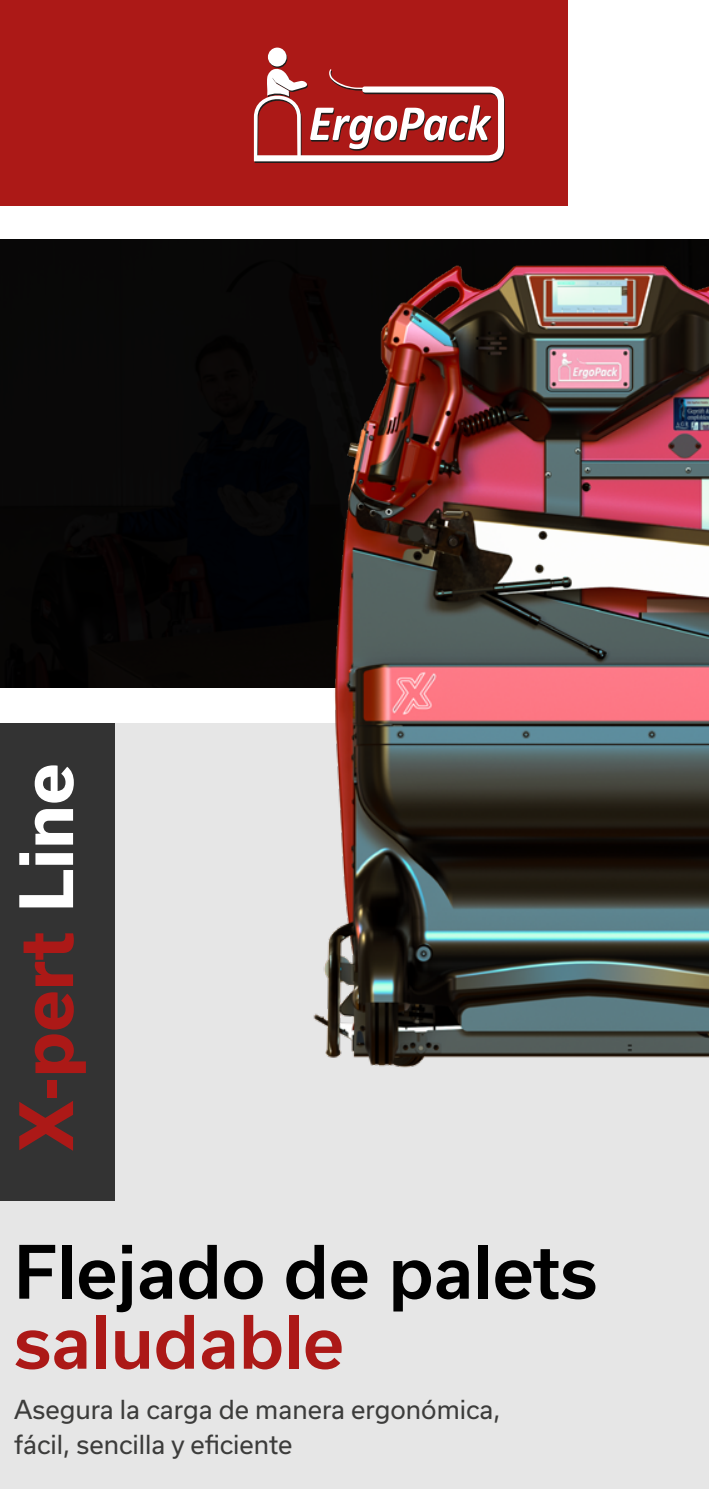
<style>
.page{position:relative;width:709px;height:1489px;background:#fff}
.page>*{position:absolute;margin:0;border:0;box-sizing:border-box;transform-origin:0 0}
.t1{font:500 70px "Usual";color:#000}
.t2{font:700 70px "Usual";color:#ac1917}
.t3{font:500 70px "Usual";color:#ac1917}
.t4{font:25px/35px "Usual";color:#3c3c3b}
.s1{color:#fff}
</style>
<div class="page">
<div style="left:0;top:0;width:567px;height:206px;background:#ac1917"></div>
<div style="left:0;top:723px;width:709px;height:765px;background:#e6e6e6"></div>
<svg style="left:269px;top:49px;width:18px;height:19px"></svg>
<div style="left:268px;top:48px;width:18px;height:18px;background:#fff;border-radius:50%"></div>
<svg style="left:254px;top:69px;width:251px;height:94px"></svg>
<div style="left:0;top:240px;width:709px;height:447px;background:#080707"></div>
<div style="left:0;top:723px;width:115px;height:477px;background:#333"></div>
<img style="left:248px;top:265px;width:461px;height:803px">
<h1 class="t2" style="left:6px;top:1150px;width:389px;rotate:-90deg">X-pert <span class="s1">Line</span></h1>
<h1 class="t1" style="left:14px;top:1231px;width:584px">Flejado de palets</h1>
<h1 class="t3" style="left:14px;top:1301px;width:331px">saludable</h1>
<p class="t4" style="left:14px;top:1391px;width:488px">Asegura la carga de manera ergonómica, fácil, sencilla y eficiente</p>
</div>
